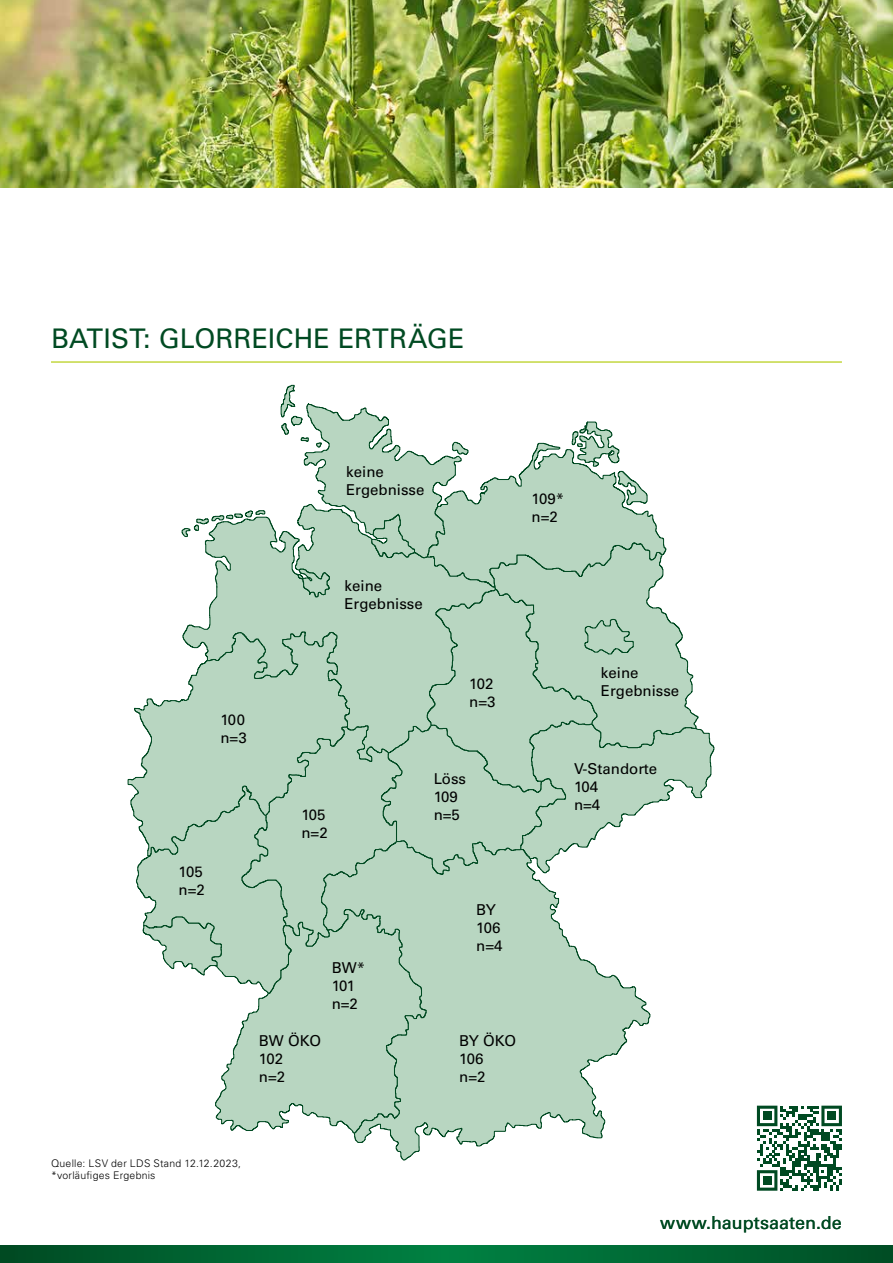
<style>
.page{position:relative;width:893px;height:1263px;background:#fff}
.page>*{position:absolute;margin:0;border:0;box-sizing:border-box;transform-origin:0 0}
.t1{font:27px "Univers LT Pro 55 Roman";letter-spacing:.005em;color:#004a22}
.t2{font:18px "Univers LT Pro 55 Roman";color:#004a22}
.t3{font:15px/18px "Univers LT Pro 55 Roman";color:#000}
.t4{font:300 10.5px/12px "Univers LT Pro 45";letter-spacing:.025em;color:#000}
</style>
<div class="page">
<hr style="left:51px;top:361px;width:791px;height:2px;background:#afca00">
<img style="left:0;top:0;width:893px;height:187px">
<svg style="left:215px;top:994px;width:106px;height:137px;fill:#b8d6c1"></svg>
<svg style="left:136px;top:385px;width:578px;height:609px"></svg>
<svg style="left:128px;top:632px;width:222px;height:225px;background:#bbd6c4"></svg>
<svg style="left:321px;top:840px;width:329px;height:320px;fill:#b8d6c1"></svg>
<svg style="left:757px;top:1106px;width:85px;height:85px"></svg>
<div style="left:763px;top:1111px;width:9px;height:9px;background:#004a22"></div>
<div style="left:827px;top:1111px;width:9px;height:9px;background:#004a22"></div>
<div style="left:763px;top:1176px;width:9px;height:9px;background:#004a22"></div>
<svg style="left:0;top:1246px;width:893px;height:17px;background:#063"></svg>
<h1 class="t1" style="left:51px;top:320px;width:415px">BATIST: GLORREICHE ERTRÄGE</h1>
<p class="t3" style="left:346px;top:462px;width:80px">keine<br>Ergebnisse</p>
<p class="t3" style="left:531px;top:489px;width:34px">109* n=2</p>
<p class="t3" style="left:344px;top:576px;width:80px">keine<br>Ergebnisse</p>
<p class="t3" style="left:220px;top:710px;width:28px">100 n=3</p>
<p class="t3" style="left:179px;top:861px;width:28px">105 n=2</p>
<p class="t3" style="left:301px;top:804px;width:28px">105 n=2</p>
<p class="t3" style="left:259px;top:1031px;width:64px">BW ÖKO<br>102<br>n=2</p>
<p class="t3" style="left:332px;top:958px;width:35px">BW*<br>101 n=2</p>
<p class="t3" style="left:469px;top:674px;width:28px">102 n=3</p>
<p class="t3" style="left:434px;top:769px;width:34px">Löss<br>109 n=5</p>
<p class="t3" style="left:476px;top:899px;width:28px">BY<br>106 n=4</p>
<p class="t3" style="left:459px;top:1031px;width:58px">BY ÖKO<br>106<br>n=2</p>
<p class="t3" style="left:601px;top:663px;width:80px">keine<br>Ergebnisse</p>
<p class="t3" style="left:574px;top:759px;width:85px">V-Standorte<br>104<br>n=4</p>
<p class="t4" style="left:51px;top:1157px;width:192px">Quelle: LSV der LDS Stand 12.12.2023, *vorläufiges Ergebnis</p>
<p class="t2" style="left:660px;top:1210px;width:183px">www.hauptsaaten.de</p>
</div>
